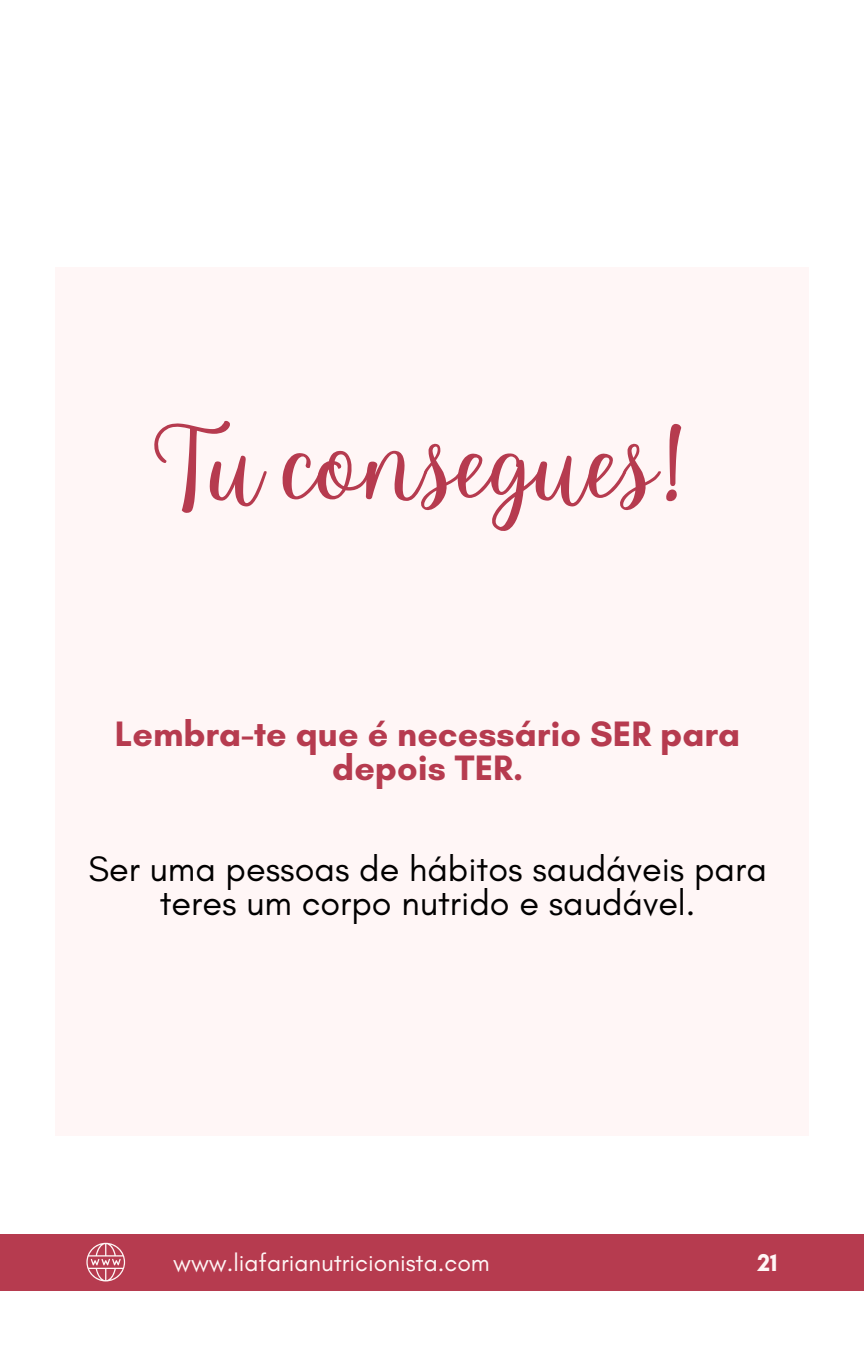
<style>
.page{position:relative;width:864px;height:1350px;background:#fff}
.page>*{position:absolute;margin:0;border:0;box-sizing:border-box;transform-origin:0 0}
.t1{font:135px "Howell Script";color:#b63b4f}
.t2{font:36px/33.8px "Glacial Indifference";color:#000;text-align:center}
.t3{font:700 36px/33.8px "Glacial Indifference";color:#b63b4f;text-align:center}
.t4{font:24.75px "Glacial Indifference";color:#fff6f6}
.t5{font:700 24.75px "Glacial Indifference";color:#fff6f6}
</style>
<div class="page">
<div style="left:55px;top:267px;width:754px;height:869px;background:#fff6f6"></div>
<div style="left:0;top:1234px;width:864px;height:56px;background:#b63b4f"></div>
<svg style="left:86px;top:1243px;width:39px;height:38px"></svg>
<h3 class="t1" style="left:154px;top:405px;width:538px">Tuconsegues!</h3>
<h1 class="t3" style="left:115px;top:717px;width:627px">Lembra-te que é necessário SER para depois TER.</h1>
<h2 class="t2" style="left:88px;top:852px;width:680px">Ser uma pessoas de hábitos saudáveis para teres um corpo nutrido e saudável.</h2>
<p class="t4" style="left:173px;top:1247px;width:318px">www.liafarianutricionista.com</p>
<p class="t5" style="left:757px;top:1247px;width:22px">21</p>
</div>
